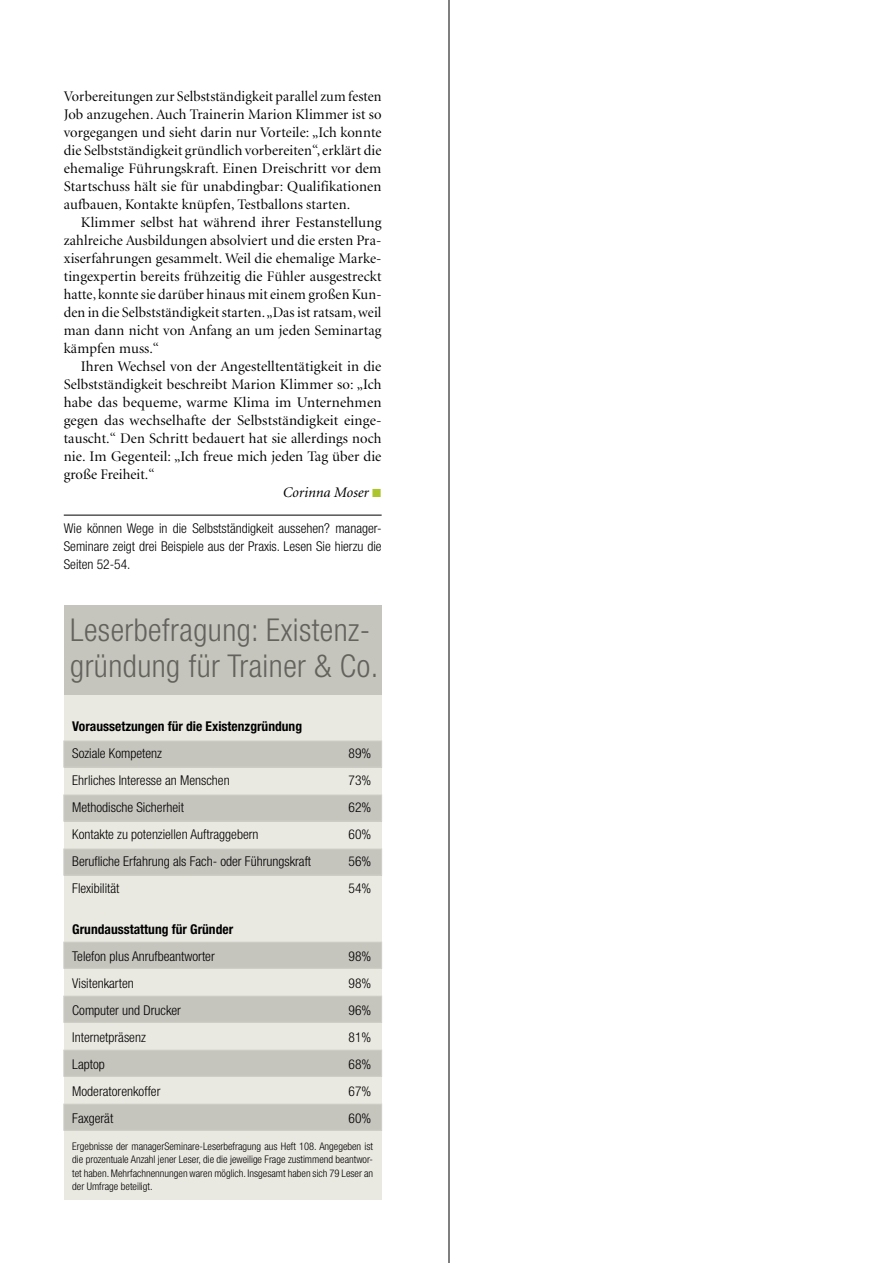
<style>
.page{position:relative;width:893px;height:1263px;background:#fff}
.page>*{position:absolute;margin:0;border:0;box-sizing:border-box;transform-origin:0 0}
._2_1_Info_Head{font:300 condensed 31.5px/36px "Helvetica Neue LT";letter-spacing:.015em;color:#63625c}
._1_4_Fließ_Einzug{font:14.7px/18px "Minion Display";letter-spacing:.005em;color:#000;text-align:justify}
.Autor{font:italic 14.7px "Minion";color:#000}
._2_4_Info_Fließ{font:300 condensed 13.5px/18px "Helvetica Neue LT";color:#000;text-align:justify}
._2_4_Info_Fließ-2{font:700 condensed 13.5px "Helvetica Neue LT";color:#000}
._2_4_Info_Fließ-3{font:300 condensed 10.5px/13.5px "Helvetica Neue LT";color:#000;text-align:justify}
</style>
<div class="page">
<hr style="left:449px;top:0;width:1px;height:1263px;background:#000">
<div style="left:64px;top:695px;width:318px;height:504px;background:#eae9e1"></div>
<div style="left:64px;top:605px;width:318px;height:90px;background:#c5c4bd"></div>
<div style="left:64px;top:741px;width:318px;height:26px;background:#c5c4bd"></div>
<div style="left:64px;top:795px;width:318px;height:26px;background:#c5c4bd"></div>
<div style="left:64px;top:849px;width:318px;height:26px;background:#c5c4bd"></div>
<div style="left:64px;top:942px;width:318px;height:26px;background:#c5c4bd"></div>
<div style="left:64px;top:996px;width:318px;height:26px;background:#c5c4bd"></div>
<div style="left:64px;top:1050px;width:318px;height:26px;background:#c5c4bd"></div>
<div style="left:64px;top:1104px;width:318px;height:26px;background:#c5c4bd"></div>
<hr style="left:64px;top:515px;width:318px;height:1px;background:#000">
<p class="_1_4_Fließ_Einzug" style="left:64px;top:88px;width:319px">Vorbereitungen zur Selbstständigkeit parallel zum festen Job anzugehen. Auch Trainerin Marion Klimmer ist so vorgegangen und sieht darin nur Vorteile: „Ich konnte die Selbstständigkeit gründlich vorbereiten“, erklärt die ehemalige Führungskraft. Einen Dreischritt vor dem Startschuss hält sie für unabdingbar: Qualifikationen aufbauen, Kontakte knüpfen, Testballons starten.</p>
<p class="_1_4_Fließ_Einzug" style="left:64px;top:214px;width:319px;text-indent:17px">Klimmer selbst hat während ihrer Festanstellung zahlreiche Ausbildungen absolviert und die ersten Pra&shy;xiserfahrungen gesammelt. Weil die ehemalige Marke&shy;tingexpertin bereits frühzeitig die Fühler ausgestreckt hatte, konnte sie darüber hinaus mit einem großen Kun&shy;den in die Selbstständigkeit starten. „Das ist ratsam, weil man dann nicht von Anfang an um jeden Seminartag kämpfen muss.“</p>
<p class="_1_4_Fließ_Einzug" style="left:64px;top:358px;width:319px;text-indent:17px">Ihren Wechsel von der Angestelltentätigkeit in die Selbstständigkeit beschreibt Marion Klimmer so: „Ich habe das bequeme, warme Klima im Unternehmen gegen das wechselhafte der Selbstständigkeit einge&shy;tauscht.“ Den Schritt bedauert hat sie allerdings noch nie. Im Gegenteil: „Ich freue mich jeden Tag über die große Freiheit.“</p>
<p class="Autor" style="left:282px;top:485px;width:88px">Corinna Moser</p>
<p class="_2_4_Info_Fließ" style="left:64px;top:519px;width:319px">Wie können Wege in die Selbstständigkeit aussehen? manager-Seminare zeigt drei Beispiele aus der Praxis. Lesen Sie hierzu die Seiten 52-54.</p>
<p class="_2_1_Info_Head" style="left:70px;top:612px;width:310px">Leserbefragung: Existenz&shy;gründung für Trainer &amp; Co.</p>
<p class="_2_4_Info_Fließ-2" style="left:72px;top:718px;width:231px">Voraussetzungen für die Existenzgründung</p>
<p class="_2_4_Info_Fließ" style="left:72px;top:744px;width:91px">Soziale Kompetenz</p>
<p class="_2_4_Info_Fließ" style="left:349px;top:744px;width:24px">89%</p>
<p class="_2_4_Info_Fließ" style="left:72px;top:771px;width:159px">Ehrliches Interesse an Menschen</p>
<p class="_2_4_Info_Fließ" style="left:349px;top:771px;width:24px">73%</p>
<p class="_2_4_Info_Fließ" style="left:72px;top:798px;width:113px">Methodische Sicherheit</p>
<p class="_2_4_Info_Fließ" style="left:349px;top:798px;width:24px">62%</p>
<p class="_2_4_Info_Fließ" style="left:72px;top:825px;width:188px">Kontakte zu potenziellen Auftraggebern</p>
<p class="_2_4_Info_Fließ" style="left:349px;top:825px;width:24px">60%</p>
<p class="_2_4_Info_Fließ" style="left:72px;top:852px;width:240px">Berufliche Erfahrung als Fach- oder Führungskraft</p>
<p class="_2_4_Info_Fließ" style="left:349px;top:852px;width:24px">56%</p>
<p class="_2_4_Info_Fließ" style="left:72px;top:879px;width:49px">Flexibilität</p>
<p class="_2_4_Info_Fließ" style="left:349px;top:879px;width:24px">54%</p>
<p class="_2_4_Info_Fließ-2" style="left:72px;top:921px;width:162px">Grundausstattung für Gründer</p>
<p class="_2_4_Info_Fließ" style="left:72px;top:947px;width:144px">Telefon plus Anrufbeantworter</p>
<p class="_2_4_Info_Fließ" style="left:349px;top:947px;width:24px">98%</p>
<p class="_2_4_Info_Fließ" style="left:72px;top:974px;width:63px">Visitenkarten</p>
<p class="_2_4_Info_Fließ" style="left:349px;top:974px;width:24px">98%</p>
<p class="_2_4_Info_Fließ" style="left:72px;top:1001px;width:110px">Computer und Drucker</p>
<p class="_2_4_Info_Fließ" style="left:349px;top:1001px;width:24px">96%</p>
<p class="_2_4_Info_Fließ" style="left:72px;top:1028px;width:75px">Internetpräsenz</p>
<p class="_2_4_Info_Fließ" style="left:349px;top:1028px;width:24px">81%</p>
<p class="_2_4_Info_Fließ" style="left:72px;top:1055px;width:34px">Laptop</p>
<p class="_2_4_Info_Fließ" style="left:349px;top:1055px;width:24px">68%</p>
<p class="_2_4_Info_Fließ" style="left:72px;top:1082px;width:90px">Moderatorenkoffer</p>
<p class="_2_4_Info_Fließ" style="left:349px;top:1082px;width:24px">67%</p>
<p class="_2_4_Info_Fließ" style="left:72px;top:1109px;width:42px">Faxgerät</p>
<p class="_2_4_Info_Fließ" style="left:349px;top:1109px;width:24px">60%</p>
<p class="_2_4_Info_Fließ-3" style="left:72px;top:1139px;width:302px">Ergebnisse der managerSeminare-Leserbefragung aus Heft 108. Angegeben ist die prozentuale Anzahl jener Leser, die die jeweilige Frage zustimmend beantwor&shy;tet haben. Mehrfachnennungen waren möglich. Insgesamt haben sich 79 Leser an der Umfrage beteiligt.</p>
</div>
